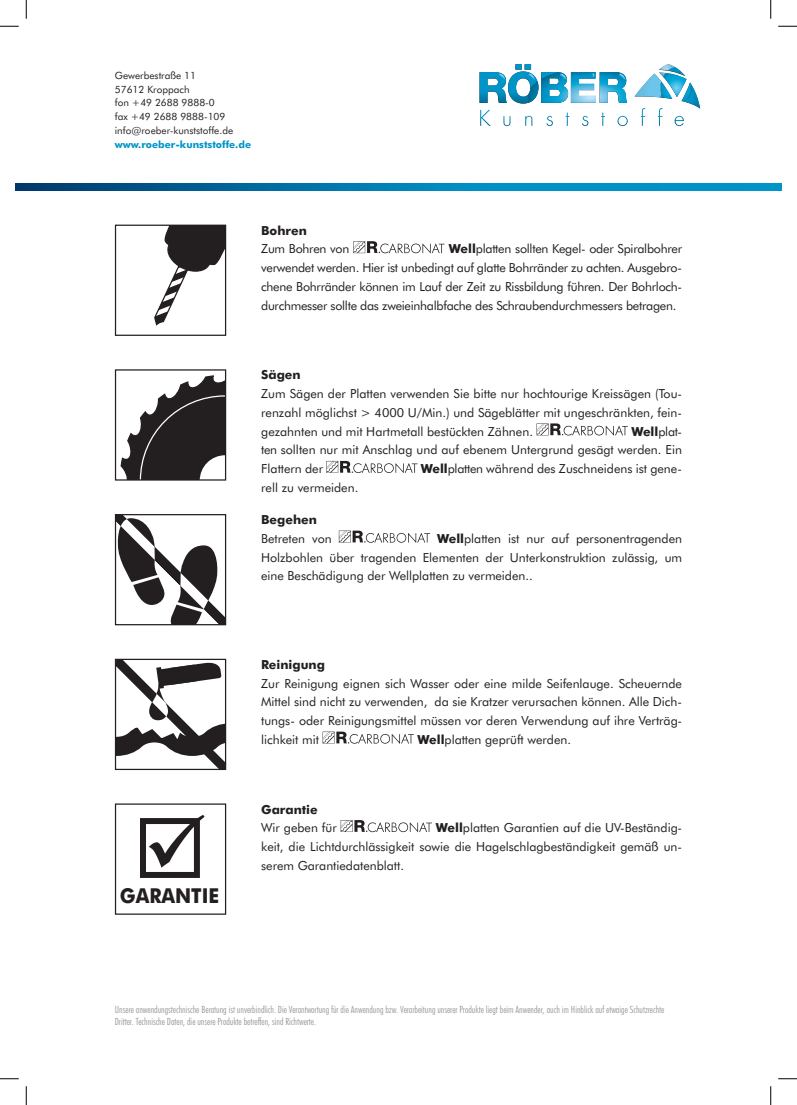
<style>
.page{position:relative;width:797px;height:1105px;background:#fff}
.page>*{position:absolute;margin:0;border:0;box-sizing:border-box;transform-origin:0 0}
.t1{font:700 20.62px "Futura BT";color:#231f20;scale:.92 1}
.t2{font:12.5px/18.8px "Futura BT";color:#231f20;text-align:justify}
.t3{font:700 12.5px "Futura BT";color:#231f20}
.t4{font:12.5px "Futura BT";letter-spacing:-.02em;color:#231f20}
.t5{font:300 condensed 10px/12px "Futura BT";color:#939598}
.t6{font:10px/13.8px "Futura BT";color:#231f20}
.t7{font:700 10px "Futura BT";color:#0094c8}
.s1{font-weight:700}
</style>
<div class="page">
<svg style="left:16px;top:184px;width:765px;height:7px;background:#0077ac"></svg>
<svg style="left:479px;top:64px;width:221px;height:62px"></svg>
<svg style="left:353px;top:241px;width:91px;height:12px"></svg>
<svg style="left:536px;top:423px;width:92px;height:13px"></svg>
<svg style="left:326px;top:461px;width:91px;height:12px"></svg>
<svg style="left:154px;top:227px;width:70px;height:99px"></svg>
<div style="left:115px;top:225px;width:111px;height:111px;border:1px solid #231f20"></div>
<svg style="left:120px;top:375px;width:104px;height:104px"></svg>
<div style="left:115px;top:369px;width:111px;height:112px;border:1px solid #231f20"></div>
<svg style="left:341px;top:820px;width:91px;height:12px"></svg>
<svg style="left:339px;top:531px;width:91px;height:12px"></svg>
<svg style="left:117px;top:516px;width:107px;height:107px"></svg>
<div style="left:115px;top:514px;width:111px;height:111px;border:1px solid #231f20"></div>
<div style="left:115px;top:803px;width:111px;height:112px;border:1px solid #231f20"></div>
<svg style="left:140px;top:815px;width:64px;height:63px"></svg>
<svg style="left:115px;top:659px;width:111px;height:111px"></svg>
<svg style="left:322px;top:732px;width:92px;height:12px"></svg>
<svg style="left:0;top:25px;width:19px;height:2px"></svg>
<svg style="left:778px;top:25px;width:19px;height:2px"></svg>
<svg style="left:0;top:1078px;width:19px;height:1px"></svg>
<svg style="left:778px;top:1078px;width:19px;height:1px"></svg>
<svg style="left:25px;top:0;width:2px;height:19px"></svg>
<svg style="left:25px;top:1086px;width:2px;height:19px"></svg>
<svg style="left:770px;top:0;width:1px;height:19px"></svg>
<svg style="left:770px;top:1086px;width:1px;height:19px"></svg>
<p class="t6" style="left:115px;top:68px;width:120px">Gewerbestraße 11<br>57612 Kroppach<br>fon +49 2688 9888-0<br>fax +49 2688 9888-109 info@roeber-kunststoffe.de</p>
<p class="t7" style="left:115px;top:138px;width:138px">www.roeber-kunststoffe.de</p>
<h1 class="t1" style="left:120px;top:883px;width:110px">GARANTIE</h1>
<p class="t3" style="left:261px;top:223px;width:47px">Bohren</p>
<p class="t4" style="left:261px;top:241px;width:90px">Zum Bohren von</p>
<p class="t2" style="left:261px;top:239px;width:422px;text-indent:188px"><span class="s1">Well</span>platten sollten Kegel- oder Spiralbohrer verwendet werden. Hier ist unbedingt auf glatte Bohrränder zu achten. Ausgebro&shy;chene Bohrränder können im Lauf der Zeit zu Rissbildung führen. Der Bohrloch&shy;durchmesser sollte das zweieinhalbfache des Schraubendurchmessers betragen.</p>
<p class="t3" style="left:261px;top:367px;width:41px">Sägen</p>
<p class="t2" style="left:261px;top:384px;width:422px">Zum Sägen der Platten verwenden Sie bitte nur hochtourige Kreissägen (Tou&shy;renzahl möglichst &gt; 4000 U/Min.) und Sägeblätter mit ungeschränkten, fein&shy;gezahnten und mit Hartmetall bestückten Zähnen.</p>
<p class="t2" style="left:261px;top:422px;width:422px;text-indent:370px"><span class="s1">Well</span>plat&shy;ten sollten nur mit Anschlag und auf ebenem Untergrund gesägt werden. Ein Flattern der</p>
<p class="t2" style="left:421px;top:459px;width:263px"><span class="s1">Well</span>platten während des Zuschneidens ist gene-</p>
<p class="t2" style="left:261px;top:478px;width:99px">rell zu vermeiden.</p>
<p class="t3" style="left:261px;top:512px;width:57px">Begehen</p>
<p class="t2" style="left:261px;top:529px;width:72px">Betreten von</p>
<p class="t2" style="left:261px;top:529px;width:422px;text-indent:176px"><span class="s1">Well</span>platten ist nur auf personentragenden Holzbohlen über tragenden Elementen der Unterkonstruktion zulässig, um eine Beschädigung der Wellplatten zu vermeiden..</p>
<p class="t3" style="left:261px;top:657px;width:65px">Reinigung</p>
<p class="t2" style="left:261px;top:674px;width:422px">Zur Reinigung eignen sich Wasser oder eine milde Seifenlauge. Scheuernde Mittel sind nicht zu verwenden, da sie Kratzer verursachen können. Alle Dich&shy;tungs- oder Reinigungsmittel müssen vor deren Verwendung auf ihre Verträg&shy;lichkeit mit</p>
<p class="t2" style="left:417px;top:730px;width:155px"><span class="s1">Well</span>platten geprüft werden.</p>
<p class="t3" style="left:261px;top:801px;width:58px">Garantie</p>
<p class="t2" style="left:261px;top:818px;width:77px">Wir geben für</p>
<p class="t2" style="left:261px;top:818px;width:422px;text-indent:175px"><span class="s1">Well</span>platten Garantien auf die UV-Beständig&shy;keit, die Lichtdurchlässigkeit sowie die Hagelschlagbeständigkeit gemäß un&shy;serem Garantiedatenblatt.</p>
<p class="t5" style="left:115px;top:1003px;width:551px">Unsere anwendungstechnische Beratung ist unverbindlich. Die Verantwortung für die Anwendung bzw. Verarbeitung unserer Produkte liegt beim Anwender, auch im Hinblick auf etwaige Schutzrechte<br>Dritter. Technische Daten, die unsere Produkte betreffen, sind Richtwerte.</p>
</div>
